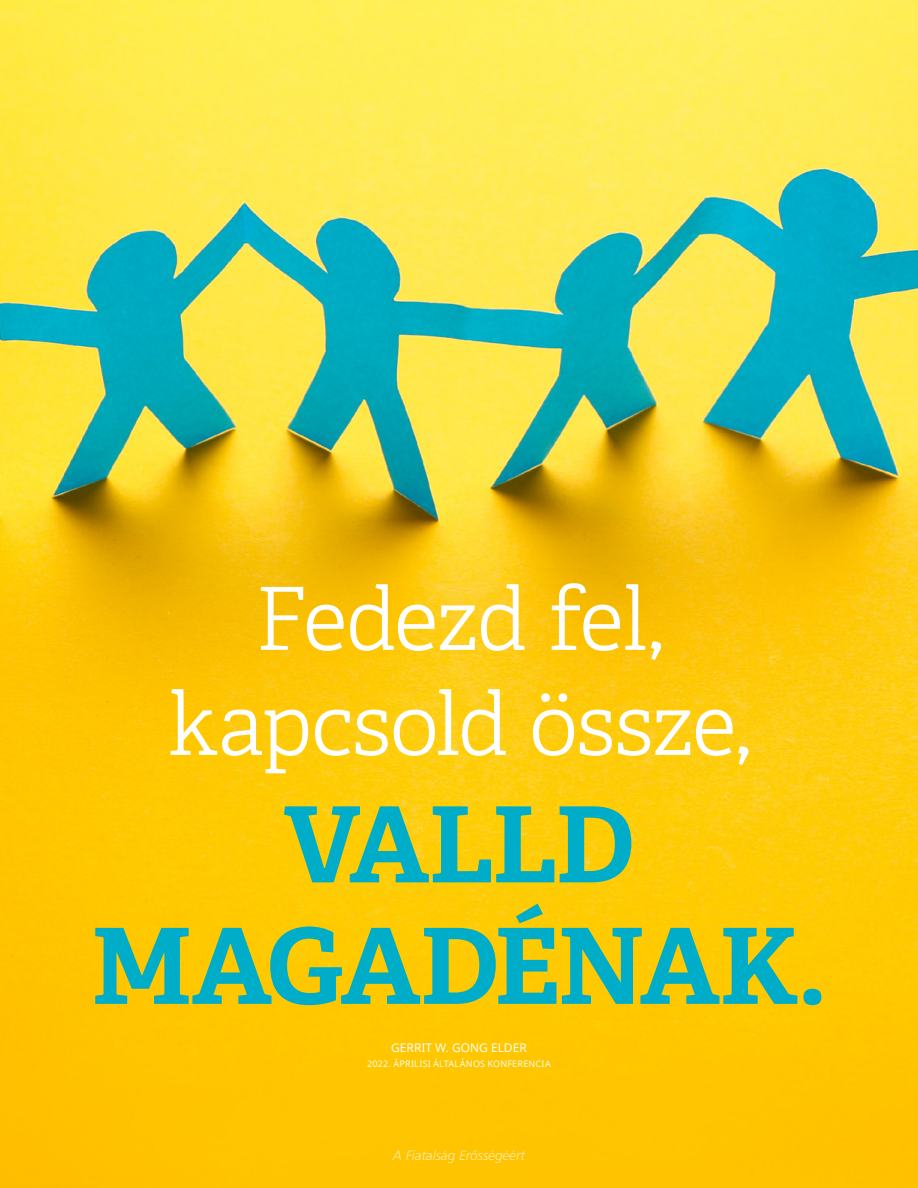
<style>
.page{position:relative;width:918px;height:1188px;background:#fff}
.page>*{position:absolute;margin:0;border:0;box-sizing:border-box;transform-origin:0 0}
.Pull_Quote_Gong1{font:700 105px/121.5px "Helam Slablds Lat";letter-spacing:-.02em;color:#00adc8;text-align:center}
.Pull_Quote_Gong1-2{font:300 87px/105px "Helam Slablds Lat";letter-spacing:-.02em;color:#fff;text-align:center}
.t1{font:italic 300 13.5px "Frutigerlds Lat";color:#fff}
.Citation_center_whit{font:12px "Dots Solidlds Lat";color:#fff}
.GC_white_centered{font:9px "Dots Solidlds Lat";letter-spacing:.03em;color:#fff}
</style>
<div class="page">
<img style="left:0;top:0;width:918px;height:1188px">
<p class="Pull_Quote_Gong1-2" style="left:168px;top:565px;width:584px">Fedezd fel, kapcsold össze,</p>
<p class="Pull_Quote_Gong1" style="left:91px;top:783px;width:737px">VALLD<br>MAGADÉNAK.</p>
<p class="Citation_center_whit" style="left:391px;top:1039px;width:137px">GERRIT W. GONG ELDER</p>
<p class="GC_white_centered" style="left:367px;top:1057px;width:185px">2022. ÁPRILISI ÁLTALÁNOS KONFERENCIA</p>
<h3 class="t1" style="left:393px;top:1145px;width:134px">A Fiatalság Erősségéért</h3>
</div>
